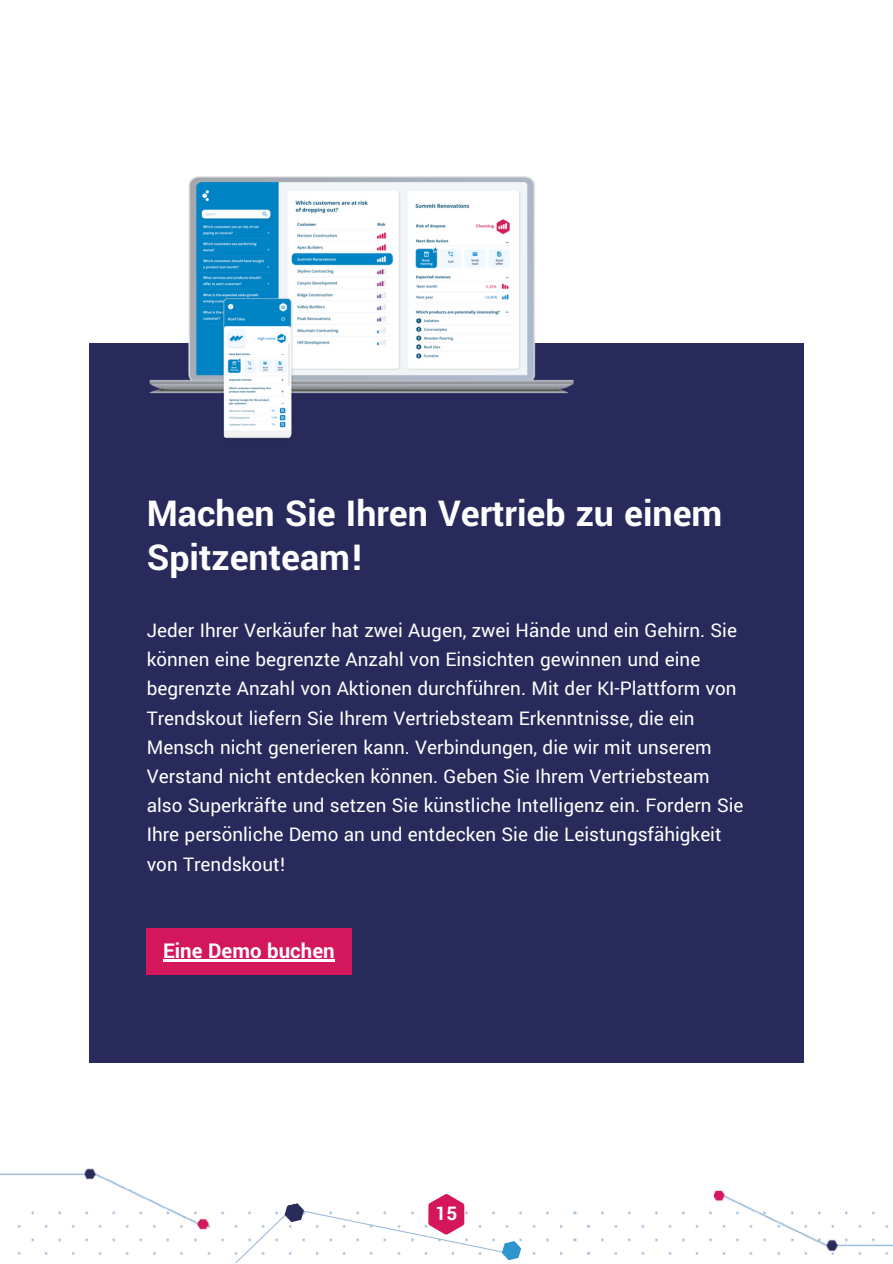
<style>
.page{position:relative;width:893px;height:1264px;background:#fff}
.page>*{position:absolute;margin:0;border:0;box-sizing:border-box;transform-origin:0 0}
.t1{font:700 39.6px/43.2px "Yantramanav";color:#fff}
.t2{font:700 22.65px "Yantramanav";color:#fff}
.t3{font:21px/29.2px "Yantramanav";color:#fff}
.t4{font:700 21px "Yantramanav";color:#fff}
</style>
<div class="page">
<svg style="left:77px;top:1168px;width:445px;height:94px"></svg>
<div style="left:89px;top:343px;width:714px;height:719px;background:#272a5b"></div>
<div style="left:147px;top:928px;width:205px;height:46px;background:#d4165c"></div>
<hr style="left:163px;top:959px;width:171px;height:3px;background:#fff">
<img style="left:149px;top:176px;width:425px;height:262px">
<h1 class="t1" style="left:147px;top:493px;width:577px">Machen Sie Ihren Vertrieb zu einem<br>Spitzenteam!</h1>
<p class="t3" style="left:147px;top:616px;width:598px">Jeder Ihrer Verkäufer hat zwei Augen, zwei Hände und ein Gehirn. Sie können eine begrenzte Anzahl von Einsichten gewinnen und eine begrenzte Anzahl von Aktionen durchführen. Mit der KI-Plattform von Trendskout liefern Sie Ihrem Vertriebsteam Erkenntnisse, die ein Mensch nicht generieren kann. Verbindungen, die wir mit unserem Verstand nicht entdecken können. Geben Sie Ihrem Vertriebsteam also Superkräfte und setzen Sie künstliche Intelligenz ein. Fordern Sie Ihre persönliche Demo an und entdecken Sie die Leistungsfähigkeit von Trendskout!</p>
<p class="t2" style="left:163px;top:936px;width:173px">Eine Demo buchen</p>
<p class="t4" style="left:435px;top:1200px;width:23px">15</p>
</div>
